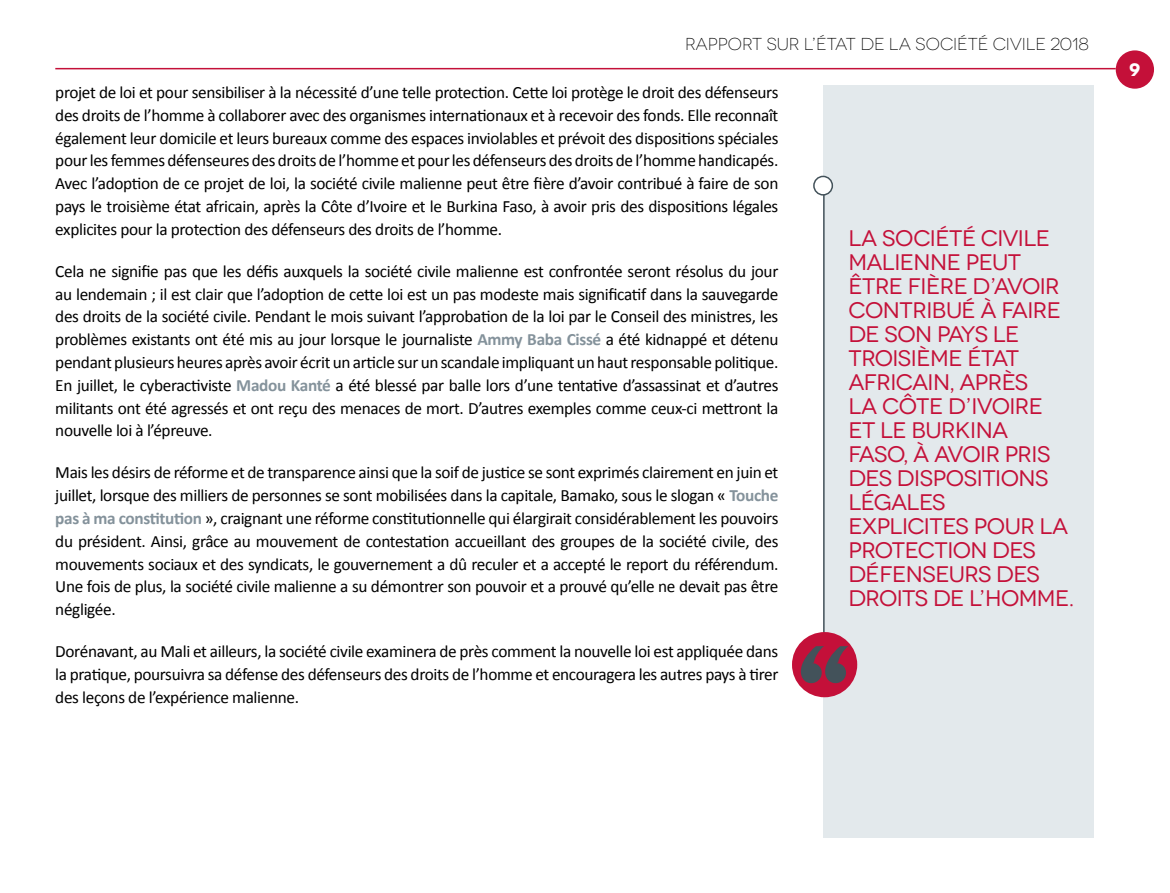
<style>
.page{position:relative;width:1170px;height:893px;background:#fff}
.page>*{position:absolute;margin:0;border:0;box-sizing:border-box;transform-origin:0 0}
.t1{font:22.5px/24px "Novecentowide";letter-spacing:-.02em;color:#c41039}
.t2{font:700 18px "Novecentowide";color:#fff}
.t3{font:17.25px/22.8px "Calibri";letter-spacing:-.02em;color:#000;text-align:justify}
.t4{font:300 17.25px "Novecentowide";color:#000}
.s1{font-weight:700;color:#84929b}
</style>
<div class="page">
<div style="left:1115px;top:50px;width:38px;height:39px;background:#c41039;border-radius:50%"></div>
<hr style="left:55px;top:68px;width:1060px;height:1px;background:#c41039">
<div style="left:823px;top:85px;width:270px;height:753px;background:#e3e9ec"></div>
<hr style="left:823px;top:189px;width:1px;height:449px;background:#43525a">
<div style="left:792px;top:632px;width:65px;height:65px;background:#c41039;border-radius:50%"></div>
<svg style="left:800px;top:646px;width:48px;height:37px"></svg>
<div style="left:813px;top:176px;width:19px;height:19px;background:#fff;border-radius:50%"></div>
<div style="left:813px;top:176px;width:20px;height:20px;border:2px solid #43525a;border-radius:50%"></div>
<p class="t4" style="left:685px;top:34px;width:405px">RAPPORT SUR L’ÉTAT DE LA SOCIÉTÉ CIVILE 2018</p>
<p class="t3" style="left:55px;top:81px;width:724px">projet de loi et pour sensibiliser à la nécessité d’une telle protection. Cette loi protège le droit des défenseurs des droits de l’homme à collaborer avec des organismes internationaux et à recevoir des fonds. Elle reconnaît également leur domicile et leurs bureaux comme des espaces inviolables et prévoit des dispositions spéciales pour les femmes défenseures des droits de l’homme et pour les défenseurs des droits de l’homme handicapés.<br>Avec l’adoption de ce projet de loi, la société civile malienne peut être fière d’avoir contribué à faire de son pays le troisième état africain, après la Côte d’Ivoire et le Burkina Faso, à avoir pris des dispositions légales explicites pour la protection des défenseurs des droits de l’homme.</p>
<p class="t3" style="left:55px;top:260px;width:724px">Cela ne signifie pas que les défis auxquels la société civile malienne est confrontée seront résolus du jour au lendemain ; il est clair que l’adoption de cette loi est un pas modeste mais significatif dans la sauvegarde des droits de la société civile. Pendant le mois suivant l’approbation de la loi par le Conseil des ministres, les problèmes existants ont été mis au jour lorsque le journaliste <span class="s1">Ammy Baba Cissé</span> a été kidnappé et détenu pendant plusieurs heures après avoir écrit un article sur un scandale impliquant un haut responsable politique.<br>En juillet, le cyberactiviste <span class="s1">Madou Kanté</span> a été blessé par balle lors d’une tentative d’assassinat et d’autres militants ont été agressés et ont reçu des menaces de mort. D’autres exemples comme ceux-ci mettront la nouvelle loi à l’épreuve.</p>
<p class="t3" style="left:55px;top:461px;width:724px">Mais les désirs de réforme et de transparence ainsi que la soif de justice se sont exprimés clairement en juin et juillet, lorsque des milliers de personnes se sont mobilisées dans la capitale, Bamako, sous le slogan « <span class="s1">Touche pas à ma constitution</span> », craignant une réforme constitutionnelle qui élargirait considérablement les pouvoirs du président. Ainsi, grâce au mouvement de contestation accueillant des groupes de la société civile, des mouvements sociaux et des syndicats, le gouvernement a dû reculer et a accepté le report du référendum.<br>Une fois de plus, la société civile malienne a su démontrer son pouvoir et a prouvé qu’elle ne devait pas être négligée.</p>
<p class="t3" style="left:55px;top:640px;width:724px">Dorénavant, au Mali et ailleurs, la société civile examinera de près comment la nouvelle loi est appliquée dans la pratique, poursuivra sa défense des défenseurs des droits de l’homme et encouragera les autres pays à tirer des leçons de l’expérience malienne.</p>
<p class="t1" style="left:848px;top:226px;width:227px">LA SOCIÉTÉ CIVILE<br>MALIENNE PEUT<br>ÊTRE FIÈRE D’AVOIR<br>CONTRIBUÉ À FAIRE<br>DE SON PAYS LE<br>TROISIÈME ÉTAT<br>AFRICAIN, APRÈS<br>LA CÔTE D’IVOIRE<br>ET LE BURKINA<br>FASO, À AVOIR PRIS<br>DES DISPOSITIONS<br>LÉGALES<br>EXPLICITES POUR LA<br>PROTECTION DES<br>DÉFENSEURS DES<br>DROITS DE L’HOMME.</p>
<p class="t2" style="left:1129px;top:58px;width:12px">9</p>
</div>
